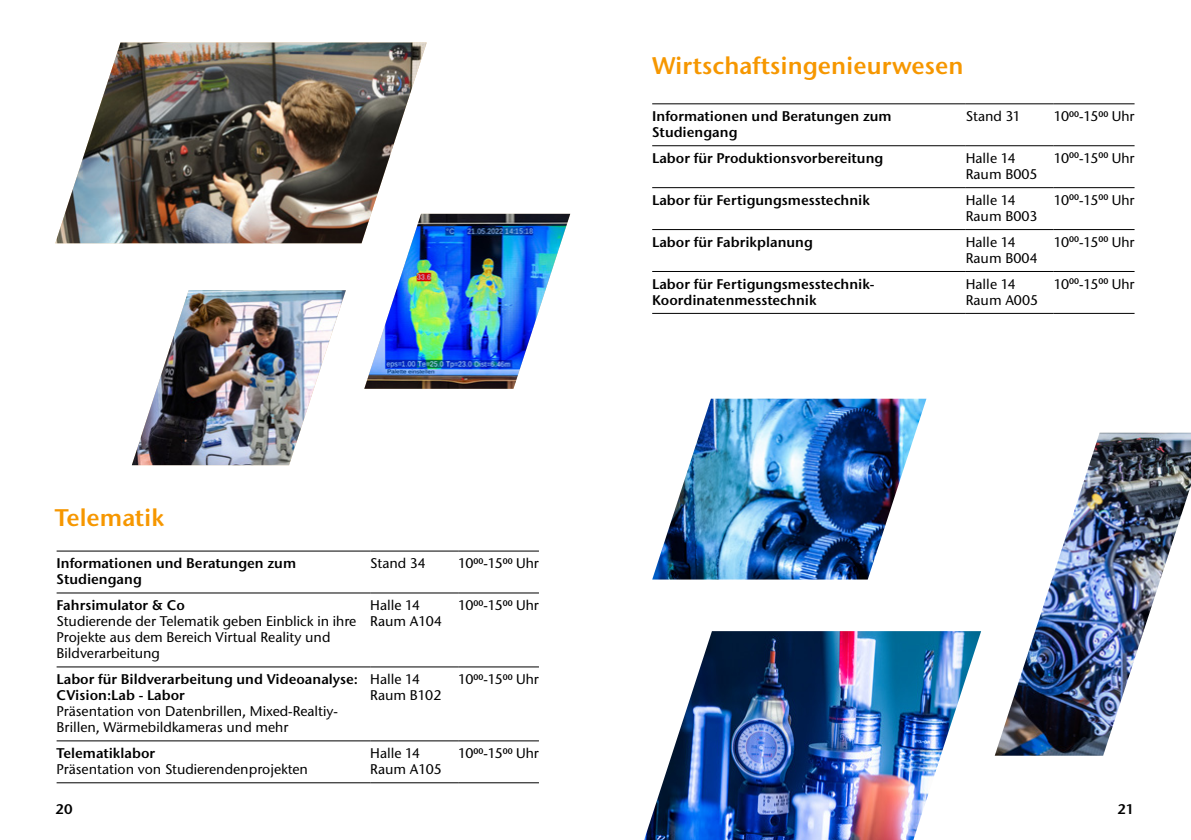
<style>
.page{position:relative;width:1191px;height:840px;background:#fff}
.page>*{position:absolute;margin:0;border:0;box-sizing:border-box;transform-origin:0 0}
.t1{font:600 24px "Stone Sans ITC Pro";color:#f69700}
.Table_Cell{font:500 14px/16px "Stone Sans ITC Pro";color:#000}
.Table_Cell-2{font:600 14px/16px "Stone Sans ITC Pro";color:#000}
</style>
<div class="page">
<hr style="left:57px;top:550px;width:313px;height:1px;background:#000">
<hr style="left:370px;top:550px;width:88px;height:1px;background:#000">
<hr style="left:458px;top:550px;width:81px;height:1px;background:#000">
<hr style="left:57px;top:592px;width:313px;height:1px;background:#000">
<hr style="left:370px;top:592px;width:88px;height:1px;background:#000">
<hr style="left:458px;top:592px;width:81px;height:1px;background:#000">
<hr style="left:57px;top:666px;width:313px;height:1px;background:#000">
<hr style="left:370px;top:666px;width:88px;height:1px;background:#000">
<hr style="left:458px;top:666px;width:81px;height:1px;background:#000">
<hr style="left:57px;top:740px;width:313px;height:1px;background:#000">
<hr style="left:370px;top:740px;width:88px;height:1px;background:#000">
<hr style="left:458px;top:740px;width:81px;height:1px;background:#000">
<hr style="left:57px;top:782px;width:313px;height:1px;background:#000">
<hr style="left:370px;top:782px;width:88px;height:1px;background:#000">
<hr style="left:458px;top:782px;width:81px;height:1px;background:#000">
<img style="left:364px;top:214px;width:206px;height:174px">
<img style="left:132px;top:290px;width:214px;height:175px">
<img style="left:55px;top:43px;width:372px;height:200px">
<hr style="left:652px;top:103px;width:313px;height:1px;background:#000">
<hr style="left:965px;top:103px;width:88px;height:1px;background:#000">
<hr style="left:1053px;top:103px;width:81px;height:1px;background:#000">
<hr style="left:652px;top:145px;width:313px;height:1px;background:#000">
<hr style="left:965px;top:145px;width:88px;height:1px;background:#000">
<hr style="left:1053px;top:145px;width:81px;height:1px;background:#000">
<hr style="left:652px;top:187px;width:313px;height:1px;background:#000">
<hr style="left:965px;top:187px;width:88px;height:1px;background:#000">
<hr style="left:1053px;top:187px;width:81px;height:1px;background:#000">
<hr style="left:652px;top:229px;width:313px;height:1px;background:#000">
<hr style="left:965px;top:229px;width:88px;height:1px;background:#000">
<hr style="left:1053px;top:229px;width:81px;height:1px;background:#000">
<hr style="left:652px;top:271px;width:313px;height:1px;background:#000">
<hr style="left:965px;top:271px;width:88px;height:1px;background:#000">
<hr style="left:1053px;top:271px;width:81px;height:1px;background:#000">
<hr style="left:652px;top:313px;width:313px;height:1px;background:#000">
<hr style="left:965px;top:313px;width:88px;height:1px;background:#000">
<hr style="left:1053px;top:313px;width:81px;height:1px;background:#000">
<img style="left:644px;top:631px;width:337px;height:208px">
<img style="left:652px;top:398px;width:274px;height:181px">
<img style="left:995px;top:432px;width:196px;height:323px">
<h2 class="t1" style="left:652px;top:51px;width:313px">Wirtschaftsingenieurwesen</h2>
<p class="Table_Cell-2" style="left:652px;top:108px;width:241px">Informationen und Beratungen zum<br>Studiengang</p>
<p class="Table_Cell" style="left:965px;top:108px;width:56px">Stand 31</p>
<p class="Table_Cell" style="left:1053px;top:108px;width:82px">10<sup>00</sup>-15<sup>00</sup> Uhr</p>
<p class="Table_Cell-2" style="left:652px;top:150px;width:233px">Labor für Produktionsvorbereitung</p>
<p class="Table_Cell" style="left:965px;top:150px;width:51px">Halle 14</p>
<p class="Table_Cell" style="left:965px;top:166px;width:73px">Raum B005</p>
<p class="Table_Cell" style="left:1053px;top:150px;width:82px">10<sup>00</sup>-15<sup>00</sup> Uhr</p>
<h2 class="t1" style="left:55px;top:502px;width:111px">Telematik</h2>
<p class="Table_Cell-2" style="left:57px;top:555px;width:241px">Informationen und Beratungen zum<br>Studiengang</p>
<p class="Table_Cell" style="left:370px;top:555px;width:57px">Stand 34</p>
<p class="Table_Cell" style="left:458px;top:555px;width:82px">10<sup>00</sup>-15<sup>00</sup> Uhr</p>
<p class="Table_Cell-2" style="left:57px;top:597px;width:130px">Fahrsimulator &amp; Co</p>
<p class="Table_Cell" style="left:57px;top:613px;width:301px">Studierende der Telematik geben Einblick in ihre<br>Projekte aus dem Bereich Virtual Reality und<br>Bildverarbeitung</p>
<p class="Table_Cell" style="left:458px;top:597px;width:82px">10<sup>00</sup>-15<sup>00</sup> Uhr</p>
<p class="Table_Cell" style="left:370px;top:597px;width:51px">Halle 14</p>
<p class="Table_Cell" style="left:370px;top:613px;width:73px">Raum A104</p>
<p class="Table_Cell-2" style="left:57px;top:671px;width:303px">Labor für Bildverarbeitung und Videoanalyse:<br>CVision:Lab - Labor</p>
<p class="Table_Cell" style="left:57px;top:703px;width:283px">Präsentation von Datenbrillen, Mixed-Realtiy-<br>Brillen, Wärmebildkameras und mehr</p>
<p class="Table_Cell-2" style="left:57px;top:745px;width:100px">Telematiklabor</p>
<p class="Table_Cell" style="left:57px;top:760px;width:253px">Präsentation von Studierendenprojekten</p>
<p class="Table_Cell" style="left:370px;top:671px;width:51px">Halle 14</p>
<p class="Table_Cell" style="left:370px;top:687px;width:73px">Raum B102</p>
<p class="Table_Cell" style="left:370px;top:744px;width:51px">Halle 14</p>
<p class="Table_Cell" style="left:370px;top:760px;width:73px">Raum A105</p>
<p class="Table_Cell" style="left:458px;top:671px;width:82px">10<sup>00</sup>-15<sup>00</sup> Uhr</p>
<p class="Table_Cell" style="left:458px;top:744px;width:82px">10<sup>00</sup>-15<sup>00</sup> Uhr</p>
<p class="Table_Cell-2" style="left:652px;top:192px;width:219px">Labor für Fertigungsmesstechnik</p>
<p class="Table_Cell" style="left:965px;top:192px;width:51px">Halle 14</p>
<p class="Table_Cell" style="left:965px;top:208px;width:73px">Raum B003</p>
<p class="Table_Cell" style="left:1053px;top:192px;width:82px">10<sup>00</sup>-15<sup>00</sup> Uhr</p>
<p class="Table_Cell-2" style="left:652px;top:234px;width:162px">Labor für Fabrikplanung</p>
<p class="Table_Cell" style="left:965px;top:234px;width:51px">Halle 14</p>
<p class="Table_Cell" style="left:965px;top:250px;width:73px">Raum B004</p>
<p class="Table_Cell" style="left:1053px;top:234px;width:82px">10<sup>00</sup>-15<sup>00</sup> Uhr</p>
<p class="Table_Cell-2" style="left:652px;top:276px;width:224px">Labor für Fertigungsmesstechnik-<br>Koordinatenmesstechnik</p>
<p class="Table_Cell" style="left:965px;top:276px;width:51px">Halle 14</p>
<p class="Table_Cell" style="left:965px;top:292px;width:74px">Raum A005</p>
<p class="Table_Cell" style="left:1053px;top:276px;width:82px">10<sup>00</sup>-15<sup>00</sup> Uhr</p>
<p class="Table_Cell-2" style="left:56px;top:800px;width:19px">20</p>
<p class="Table_Cell-2" style="left:1117px;top:800px;width:18px">21</p>
</div>
